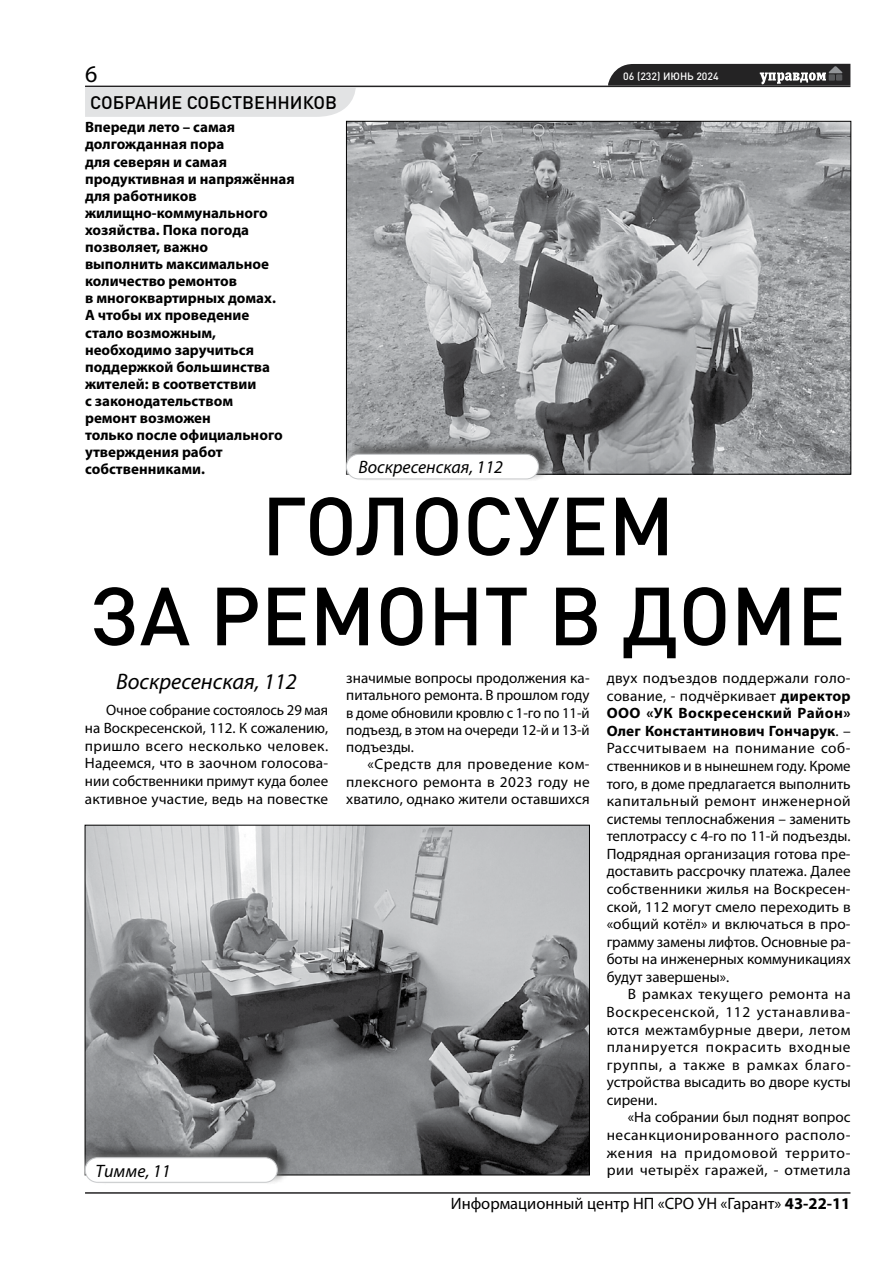
<style>
.page{position:relative;width:893px;height:1263px;background:#fff}
.page>*{position:absolute;margin:0;border:0;box-sizing:border-box;transform-origin:0 0}
.t1{font:500 81px/90px "DIN Pro";color:#000;text-align:center}
.t2{font:24px "Myriad Pro";color:#000}
.t3{font:italic 22.5px "Myriad Pro";color:#000}
.t4{font:italic 18px "Myriad Pro";color:#000}
.t5{font:500 18px "DIN Pro";color:#000}
.t6{font:16.5px "Myriad Pro";color:#000}
.t7{font:15px/17.5px "Myriad Pro";letter-spacing:.005em;color:#000;text-align:justify}
.t8{font:700 15px/17.1px "Myriad Pro";color:#000}
.t9{font:500 10.5px "DIN Pro";color:#fff}
.s1{font-weight:700}
</style>
<div class="page">
<hr style="left:85px;top:86px;width:765px;height:1px;background:#242324">
<hr style="left:85px;top:1192px;width:765px;height:2px;background:#242324">
<svg style="left:608px;top:64px;width:242px;height:22px;background:#3d3c3d"></svg>
<div style="left:85px;top:87px;width:271px;height:30px;background:#e2e3e4"></div>
<img style="left:87px;top:827px;width:501px;height:346px">
<img style="left:348px;top:123px;width:501px;height:349px">
<div style="left:345px;top:440px;width:208px;height:42px;background:#000;opacity:.75"></div>
<div style="left:337px;top:444px;width:211px;height:45px;background:#fff;opacity:.75"></div>
<div style="left:346px;top:454px;width:192px;height:25px;background:#fff;border-radius:12px"></div>
<div style="left:346px;top:454px;width:193px;height:25px;border:1px solid #c6c8ca;border-radius:12px"></div>
<div style="left:84px;top:1144px;width:208px;height:41px;background:#000;opacity:.75"></div>
<div style="left:76px;top:1148px;width:211px;height:44px;background:#fff;opacity:.75"></div>
<div style="left:85px;top:1158px;width:192px;height:24px;background:#fff;border-radius:12px"></div>
<div style="left:85px;top:1157px;width:192px;height:25px;border:1px solid #c6c8ca;border-radius:12px"></div>
<h2 class="t2" style="left:85px;top:61px;width:14px">6</h2>
<p class="t9" style="left:623px;top:69px;width:97px">06 (232) ИЮНЬ 2024</p>
<p class="t5" style="left:90px;top:90px;width:248px">СОБРАНИЕ СОБСТВЕННИКОВ</p>
<p class="t8" style="left:85px;top:119px;width:211px">Впереди лето – самая долгожданная пора<br>для северян и самая продуктивная и напряжённая для работников жилищно-коммунального хозяйства. Пока погода позволяет, важно<br>выполнить максимальное количество ремонтов<br>в многоквартирных домах.<br>А чтобы их проведение<br>стало возможным, необходимо заручиться поддержкой большинства жителей: в соответствии<br>с законодательством<br>ремонт возможен<br>только после официального утверждения работ собственниками.</p>
<p class="t4" style="left:358px;top:458px;width:146px">Воскресенская, 112</p>
<h1 class="t1" style="left:90px;top:478px;width:757px">ГОЛОСУЕМ<br>ЗА РЕМОНТ В ДОМЕ</h1>
<h3 class="t3" style="left:116px;top:669px;width:182px">Воскресенская, 112</h3>
<p class="t7" style="left:85px;top:701px;width:245px;text-indent:21px">Очное собрание состоялось 29 мая на Воскресенской, 112. К сожалению, пришло всего несколько человек.<br>Надеемся, что в заочном голосова&shy;нии собственники примут куда более активное участие, ведь на повестке</p>
<p class="t4" style="left:96px;top:1161px;width:76px">Тимме, 11</p>
<p class="t7" style="left:346px;top:670px;width:245px">значимые вопросы продолжения ка&shy;питального ремонта. В прошлом году в доме обновили кровлю с 1-го по 11-й подъезд, в этом на очереди 12-й и 13-й подъезды.</p>
<p class="t7" style="left:346px;top:756px;width:245px;text-indent:21px">«Средств для проведение ком&shy;плексного ремонта в 2023 году не хватило, однако жители оставшихся</p>
<p class="t7" style="left:607px;top:670px;width:246px">двух подъездов поддержали голо&shy;сование, - подчёркивает <span class="s1">директор ООО «УК Воскресенский Район» Олег Константинович Гончарук</span>. – Рассчитываем на понимание соб&shy;ственников и в нынешнем году. Кроме того, в доме предлагается выполнить капитальный ремонт инженерной системы теплоснабжения – заменить теплотрассу с 4-го по 11-й подъезды.<br>Подрядная организация готова пре&shy;доставить рассрочку платежа. Далее собственники жилья на Воскресен&shy;ской, 112 могут смело переходить в «общий котёл» и включаться в про&shy;грамму замены лифтов. Основные ра&shy;боты на инженерных коммуникациях будут завершены».</p>
<p class="t7" style="left:607px;top:986px;width:246px;text-indent:21px">В рамках текущего ремонта на Воскресенской, 112 устанавлива&shy;ются межтамбурные двери, летом планируется покрасить входные группы, а также в рамках благо&shy;устройства высадить во дворе кусты сирени.</p>
<p class="t7" style="left:607px;top:1109px;width:246px;text-indent:21px">«На собрании был поднят вопрос несанкционированного располо&shy;жения на придомовой террито&shy;рии четырёх гаражей, - отметила</p>
<p class="t6" style="left:451px;top:1194px;width:401px">Информационный центр НП «СРО УН «Гарант» <span class="s1">43-22-11</span></p>
</div>
